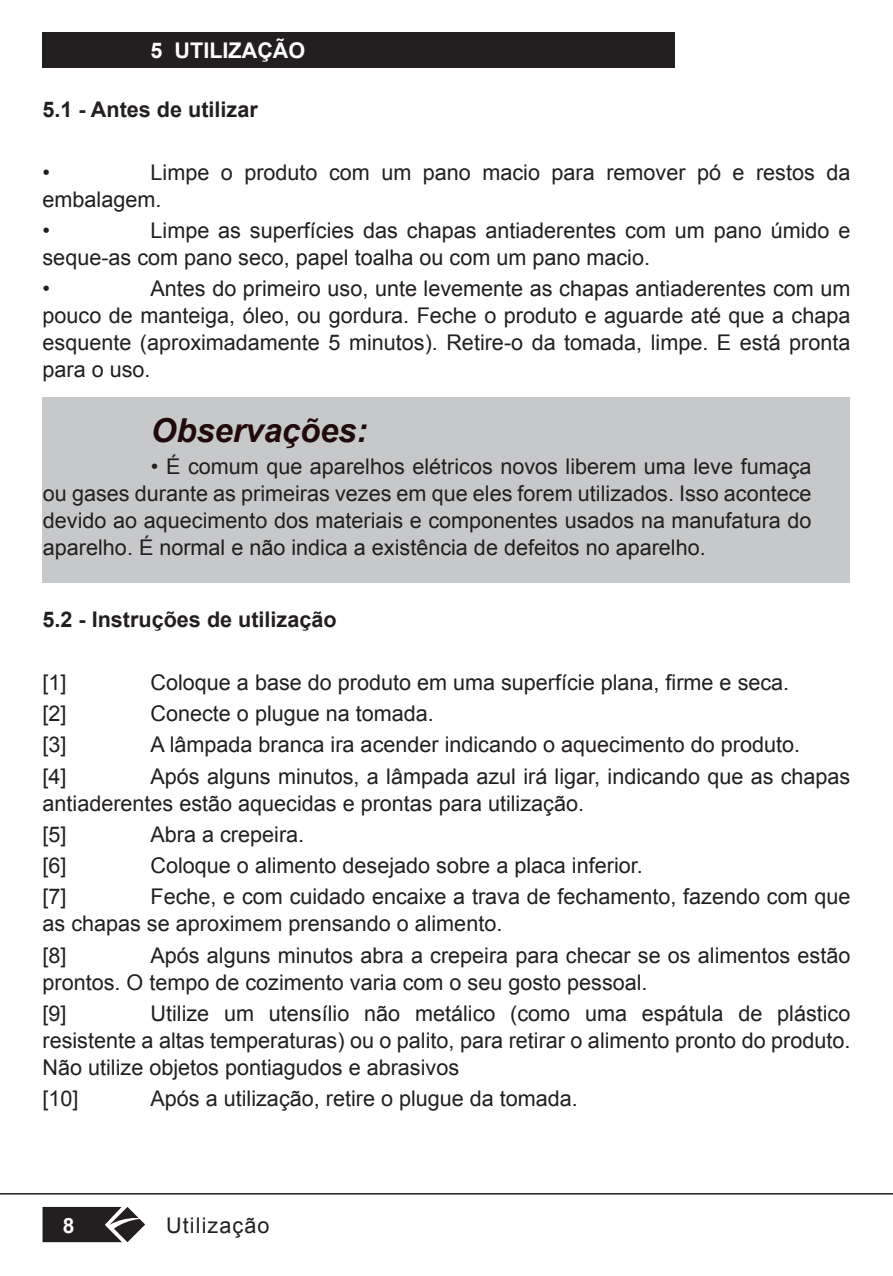
<style>
.page{position:relative;width:893px;height:1276px;background:#fff}
.page>*{position:absolute;margin:0;border:0;box-sizing:border-box;transform-origin:0 0}
.t1{font:italic 700 33px "Arial";letter-spacing:-.005em;color:#200a0c}
.t2{font:21.6px/27px "Arial";color:#231f20}
.t3{font:700 21.6px "Arial";color:#231f20}
.t4{font:700 21.6px "Arial";color:#fff}
.t5{font:21.6px "Arial";letter-spacing:.05em;color:#231f20}
.t6{font:700 21px "Arial";color:#fff}
</style>
<div class="page">
<svg style="left:43px;top:1206px;width:102px;height:36px;background:#4b4849"></svg>
<hr style="left:0;top:1193px;width:893px;height:1px;background:#231f20">
<div style="left:43px;top:32px;width:631px;height:35px;background:#231f20"></div>
<div style="left:43px;top:398px;width:807px;height:185px;background:#c7c8ca"></div>
<p class="t4" style="left:151px;top:36px;width:156px">5 UTILIZAÇÃO</p>
<p class="t3" style="left:43px;top:95px;width:217px">5.1 - Antes de utilizar</p>
<p class="t2" style="left:43px;top:159px;width:809px;text-indent:108px">Limpe o produto com um pano macio para remover pó e restos da embalagem.</p>
<p class="t2" style="left:43px;top:217px;width:9px">•</p>
<p class="t2" style="left:43px;top:159px;width:9px">•</p>
<p class="t2" style="left:43px;top:217px;width:809px;text-indent:108px">Limpe as superfícies das chapas antiaderentes com um pano úmido e seque-as com pano seco, papel toalha ou com um pano macio.</p>
<p class="t2" style="left:43px;top:275px;width:9px">•</p>
<p class="t2" style="left:43px;top:275px;width:809px;text-align:justify;text-indent:108px">Antes do primeiro uso, unte levemente as chapas antiaderentes com um pouco de manteiga, óleo, ou gordura. Feche o produto e aguarde até que a chapa esquente (aproximadamente 5 minutos). Retire-o da tomada, limpe. E está pronta para o uso.</p>
<p class="t1" style="left:151px;top:409px;width:218px">Observações:</p>
<p class="t2" style="left:43px;top:453px;width:770px;text-align:justify;text-indent:108px">• É comum que aparelhos elétricos novos liberem uma leve fumaça ou gases durante as primeiras vezes em que eles forem utilizados. Isso acontece devido ao aquecimento dos materiais e componentes usados na manufatura do aparelho. É normal e não indica a existência de defeitos no aparelho.</p>
<p class="t3" style="left:43px;top:605px;width:296px">5.2 - Instruções de utilização</p>
<p class="t2" style="left:43px;top:669px;width:26px">[1]</p>
<p class="t2" style="left:151px;top:669px;width:640px">Coloque a base do produto em uma superfície plana, firme e seca.</p>
<p class="t2" style="left:43px;top:700px;width:26px">[2]</p>
<p class="t2" style="left:151px;top:700px;width:285px">Conecte o plugue na tomada.</p>
<p class="t2" style="left:43px;top:731px;width:26px">[3]</p>
<p class="t2" style="left:151px;top:731px;width:651px">A lâmpada branca ira acender indicando o aquecimento do produto.</p>
<p class="t2" style="left:43px;top:763px;width:26px">[4]</p>
<p class="t2" style="left:43px;top:763px;width:809px;text-indent:108px">Após alguns minutos, a lâmpada azul irá ligar, indicando que as chapas antiaderentes estão aquecidas e prontas para utilização.</p>
<p class="t2" style="left:43px;top:821px;width:26px">[5]</p>
<p class="t2" style="left:151px;top:821px;width:155px">Abra a crepeira.</p>
<p class="t2" style="left:43px;top:852px;width:26px">[6]</p>
<p class="t2" style="left:151px;top:852px;width:494px">Coloque o alimento desejado sobre a placa inferior.</p>
<p class="t2" style="left:43px;top:883px;width:26px">[7]</p>
<p class="t2" style="left:43px;top:883px;width:809px;text-indent:108px">Feche, e com cuidado encaixe a trava de fechamento, fazendo com que as chapas se aproximem prensando o alimento.</p>
<p class="t2" style="left:43px;top:942px;width:26px">[8]</p>
<p class="t2" style="left:43px;top:942px;width:809px;text-indent:108px">Após alguns minutos abra a crepeira para checar se os alimentos estão prontos. O tempo de cozimento varia com o seu gosto pessoal.</p>
<p class="t2" style="left:43px;top:1000px;width:26px">[9]</p>
<p class="t2" style="left:43px;top:1000px;width:809px;text-align:justify;text-indent:108px">Utilize um utensílio não metálico (como uma espátula de plástico resistente a altas temperaturas) ou o palito, para retirar o alimento pronto do produto.<br>Não utilize objetos pontiagudos e abrasivos</p>
<p class="t2" style="left:43px;top:1085px;width:38px">[10]</p>
<p class="t2" style="left:151px;top:1085px;width:429px">Após a utilização, retire o plugue da tomada.</p>
<p class="t6" style="left:63px;top:1212px;width:13px">8</p>
<p class="t5" style="left:166px;top:1211px;width:105px">Utilização</p>
</div>
